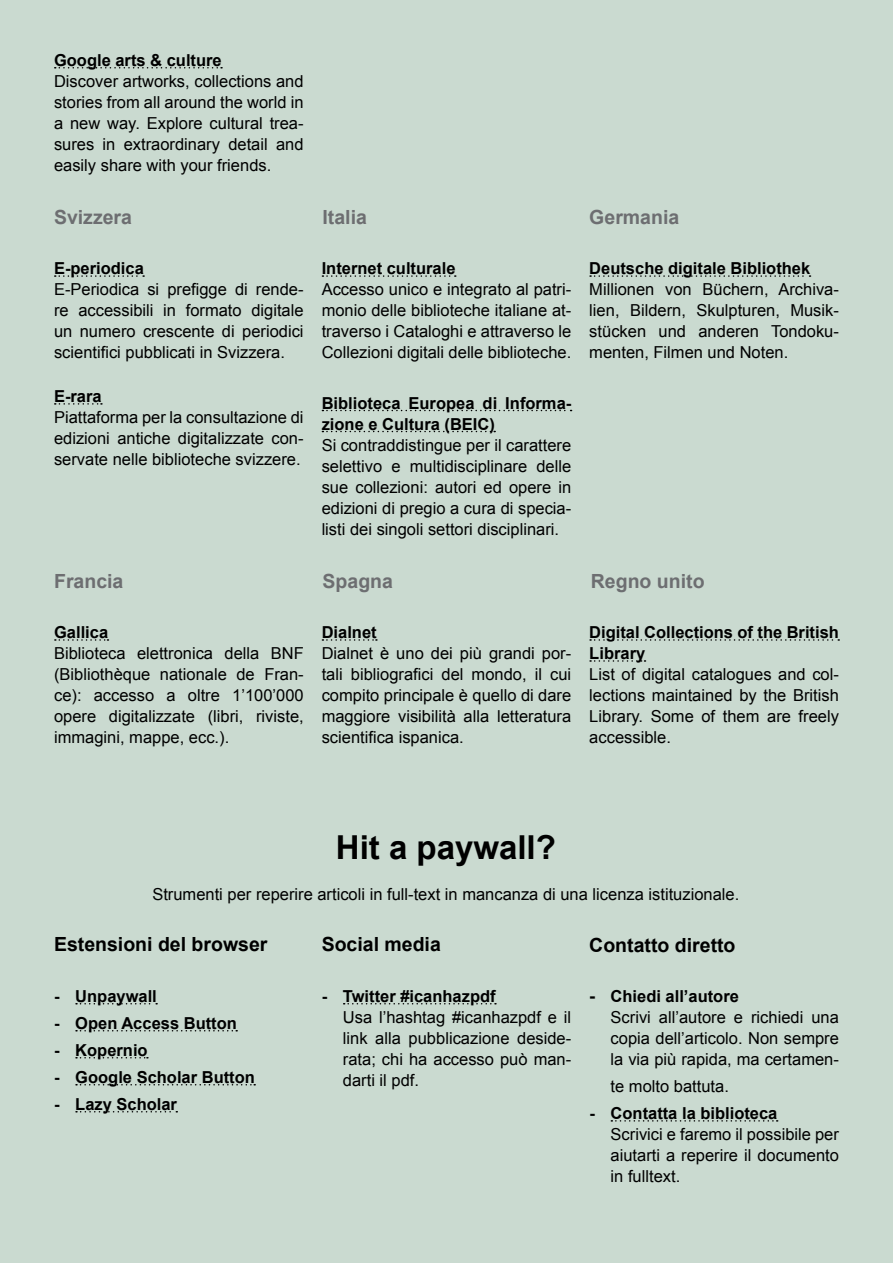
<style>
.page{position:relative;width:893px;height:1263px;background:#cadad0}
.page>*{position:absolute;margin:0;border:0;box-sizing:border-box;transform-origin:0 0}
.t1{font:700 33px "Arial";color:#000}
.t2{font:700 19.5px "Arial";color:#000}
.t3{font:700 19.5px "Arial";color:#6d6e71}
.t4{font:16.5px/21px "Arial";color:#000;text-align:justify}
.t5{font:700 16.5px/21px "Arial";color:#000}
.s1{font-weight:700;font-size:18px}
.s2{font-weight:700}
</style>
<div class="page">
<svg style="left:55px;top:67px;width:167px;height:2px"></svg>
<svg style="left:55px;top:275px;width:89px;height:2px"></svg>
<svg style="left:590px;top:275px;width:220px;height:2px"></svg>
<svg style="left:322px;top:275px;width:134px;height:2px"></svg>
<svg style="left:55px;top:639px;width:53px;height:2px"></svg>
<svg style="left:322px;top:639px;width:55px;height:2px"></svg>
<svg style="left:590px;top:639px;width:249px;height:2px"></svg>
<svg style="left:590px;top:660px;width:55px;height:2px"></svg>
<svg style="left:322px;top:410px;width:250px;height:1px"></svg>
<svg style="left:322px;top:431px;width:173px;height:1px"></svg>
<svg style="left:55px;top:403px;width:47px;height:2px"></svg>
<svg style="left:76px;top:1003px;width:81px;height:1px"></svg>
<svg style="left:76px;top:1030px;width:161px;height:1px"></svg>
<svg style="left:76px;top:1057px;width:72px;height:1px"></svg>
<svg style="left:76px;top:1084px;width:179px;height:1px"></svg>
<svg style="left:76px;top:1111px;width:101px;height:1px"></svg>
<svg style="left:344px;top:1003px;width:152px;height:1px"></svg>
<svg style="left:611px;top:1120px;width:167px;height:1px"></svg>
<p class="t5" style="left:54px;top:50px;width:169px">Google arts &amp; culture</p>
<p class="t4" style="left:54px;top:71px;width:251px">Discover artworks, collections and stories from all around the world in a new way. Explore cultural trea&shy;sures in extraordinary detail and easily share with your friends.</p>
<p class="t3" style="left:54px;top:204px;width:80px">Svizzera</p>
<p class="t3" style="left:322px;top:204px;width:46px">Italia</p>
<p class="t3" style="left:589px;top:204px;width:91px">Germania</p>
<p class="t5" style="left:54px;top:259px;width:91px">E-periodica</p>
<p class="t4" style="left:54px;top:279px;width:251px">E-Periodica si prefigge di rende&shy;re accessibili in formato digitale un numero crescente di periodici scientifici pubblicati in Svizzera.</p>
<p class="t5" style="left:54px;top:386px;width:49px">E-rara</p>
<p class="t4" style="left:54px;top:407px;width:251px">Piattaforma per la consultazione di edizioni antiche digitalizzate con&shy;servate nelle biblioteche svizzere.</p>
<p class="t5" style="left:322px;top:259px;width:135px">Internet culturale</p>
<p class="t4" style="left:322px;top:279px;width:251px">Accesso unico e integrato al patri&shy;monio delle biblioteche italiane at&shy;traverso i Cataloghi e attraverso le Collezioni digitali delle biblioteche.</p>
<p class="t5" style="left:322px;top:393px;width:251px">Biblioteca Europea di Informa&shy;zione e Cultura (BEIC)</p>
<p class="t4" style="left:322px;top:435px;width:251px">Si contraddistingue per il carattere selettivo e multidisciplinare delle sue collezioni: autori ed opere in edizioni di pregio a cura di specia&shy;listi dei singoli settori disciplinari.</p>
<p class="t5" style="left:589px;top:259px;width:222px">Deutsche digitale Bibliothek</p>
<p class="t4" style="left:589px;top:279px;width:251px">Millionen von Büchern, Archiva&shy;lien, Bildern, Skulpturen, Musik&shy;stücken und anderen Tondoku&shy;menten, Filmen und Noten.</p>
<p class="t3" style="left:54px;top:568px;width:71px">Francia</p>
<p class="t3" style="left:323px;top:568px;width:72px">Spagna</p>
<p class="t3" style="left:591px;top:568px;width:115px">Regno unito</p>
<p class="t5" style="left:54px;top:622px;width:56px">Gallica</p>
<p class="t4" style="left:54px;top:643px;width:251px">Biblioteca elettronica della BNF (Bibliothèque nationale de Fran&shy;ce): accesso a oltre 1’100’000 opere digitalizzate (libri, riviste, immagini, mappe, ecc.).</p>
<p class="t5" style="left:322px;top:622px;width:57px">Dialnet</p>
<p class="t4" style="left:322px;top:643px;width:251px">Dialnet è uno dei più grandi por&shy;tali bibliografici del mondo, il cui compito principale è quello di dare maggiore visibilità alla letteratura scientifica ispanica.</p>
<p class="t5" style="left:589px;top:622px;width:251px">Digital Collections of the British<br>Library</p>
<p class="t4" style="left:589px;top:664px;width:251px">List of digital catalogues and col&shy;lections maintained by the British Library. Some of them are freely accessible.</p>
<h1 class="t1" style="left:336px;top:825px;width:222px">Hit a paywall?</h1>
<p class="t4" style="left:152px;top:884px;width:588px">Strumenti per reperire articoli in full-text in mancanza di una licenza istituzionale.</p>
<p class="t2" style="left:54px;top:931px;width:215px">Estensioni del browser</p>
<p class="t2" style="left:322px;top:931px;width:121px">Social media</p>
<p class="t2" style="left:589px;top:932px;width:148px">Contatto diretto</p>
<p class="t5" style="left:54px;top:986px;width:104px">- Unpaywall</p>
<p class="t5" style="left:54px;top:1013px;width:184px">- Open Access Button</p>
<p class="t5" style="left:54px;top:1040px;width:95px">- Kopernio</p>
<p class="t5" style="left:54px;top:1067px;width:202px">- Google Scholar Button</p>
<p class="t5" style="left:54px;top:1094px;width:125px">- Lazy Scholar</p>
<p class="t5" style="left:322px;top:986px;width:176px">- Twitter #icanhazpdf</p>
<p class="t4" style="left:343px;top:1007px;width:230px">Usa l’hashtag #icanhazpdf e il link alla pubblicazione deside&shy;rata; chi ha accesso può man&shy;darti il pdf.</p>
<p class="t4" style="left:611px;top:986px;width:230px;text-align:left;text-indent:-21px"><span class="s1">-</span> <span class="s2">Chiedi all’autore<br></span>Scrivi all’autore e richiedi una copia dell’articolo. Non sempre la via più rapida, ma certamen-</p>
<p class="t4" style="left:611px;top:1076px;width:120px">te molto battuta.</p>
<p class="t5" style="left:589px;top:1103px;width:190px">- Contatta la biblioteca</p>
<p class="t4" style="left:611px;top:1124px;width:230px">Scrivici e faremo il possibile per aiutarti a reperire il documento in fulltext.</p>
</div>
